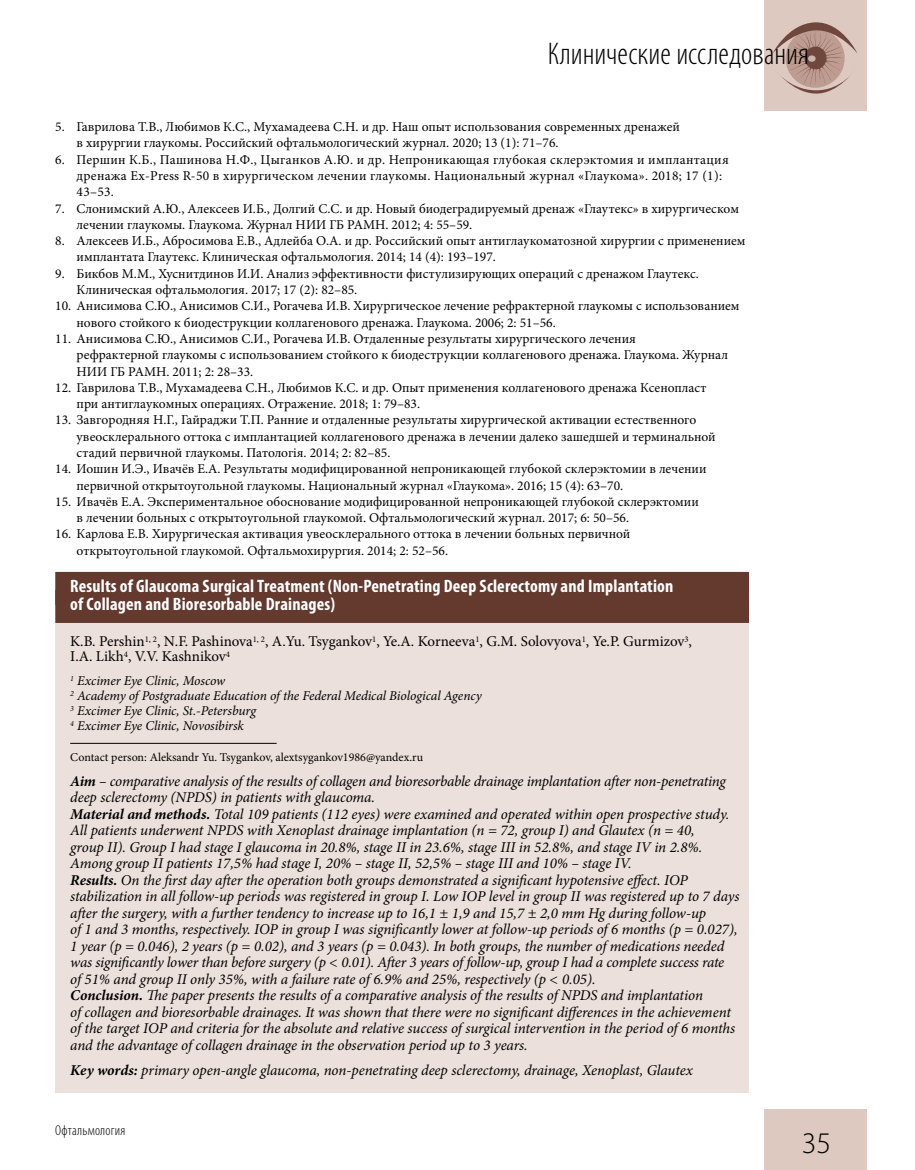
<style>
.page{position:relative;width:915px;height:1170px;background:#fff}
.page>*{position:absolute;margin:0;border:0;box-sizing:border-box;transform-origin:0 0}
.t1{font:300 condensed 31.5px "Myriad Pro";color:#000}
.t2{font:300 30px "Myriad Pro";color:#000}
.t3{font:700 condensed 18px/18px "Myriad Pro";letter-spacing:.01em;color:#fff}
.t4{font:italic 15px/16.5px "Minion Pro";letter-spacing:-.01em;color:#000}
.t5{font:15px/15px "Minion Pro";color:#000}
.t6{font:300 condensed 14.25px "Myriad Pro";letter-spacing:.015em;color:#000}
.t7{font:13.5px/16.4px "Minion Pro";color:#000}
.t8{font:13.5px/16.4px "Minion Pro";letter-spacing:.02em;color:#000}
.t9{font:italic 13.5px/15px "Minion Pro";letter-spacing:-.005em;color:#000}
.t10{font:12px "Minion Pro";color:#000}
.s1{font-weight:700}
</style>
<div class="page">
<div style="left:764px;top:0;width:102px;height:111px;background:#dec9c1"></div>
<div style="left:764px;top:1108px;width:102px;height:61px;background:#dec9c1"></div>
<svg style="left:773px;top:22px;width:84px;height:72px"></svg>
<div style="left:55px;top:572px;width:693px;height:519px;background:#ebe0db"></div>
<div style="left:55px;top:572px;width:693px;height:33px;background:#64392e"></div>
<div style="left:55px;top:590px;width:693px;height:33px;background:#64392e"></div>
<hr style="left:70px;top:743px;width:206px;height:1px;background:#000">
<h1 class="t1" style="left:547px;top:35px;width:263px">Клинические исследования</h1>
<p class="t7" style="left:77px;top:119px;width:604px;text-indent:-21px">5. Гаврилова Т.В., Любимов К.С., Мухамадеева С.Н. и др. Наш опыт использования современных дренажей в хирургии глаукомы. Российский офтальмологический журнал. 2020; 13 (1): 71–76.</p>
<p class="t8" style="left:77px;top:151px;width:653px;text-indent:-21px">6. Першин К.Б., Пашинова Н.Ф., Цыганков А.Ю. и др. Непроникающая глубокая склерэктомия и имплантация дренажа Ex-Press R-50 в хирургическом лечении глаукомы. Национальный журнал «Глаукома». 2018; 17 (1):<br>43–53.</p>
<p class="t7" style="left:77px;top:200px;width:663px;text-indent:-21px">7. Слонимский А.Ю., Алексеев И.Б., Долгий С.С. и др. Новый биодеградируемый дренаж «Глаутекс» в хирургическом лечении глаукомы. Глаукома. Журнал НИИ ГБ РАМН. 2012; 4: 55–59.</p>
<p class="t7" style="left:77px;top:233px;width:670px;text-indent:-21px">8. Алексеев И.Б., Абросимова Е.В., Адлейба О.А. и др. Российский опыт антиглаукоматозной хирургии с применением имплантата Глаутекс. Клиническая офтальмология. 2014; 14 (4): 193–197.</p>
<p class="t7" style="left:77px;top:265px;width:623px;text-indent:-21px">9. Бикбов М.М., Хуснитдинов И.И. Анализ эффективности фистулизирующих операций с дренажом Глаутекс.<br>Клиническая офтальмология. 2017; 17 (2): 82–85.</p>
<p class="t7" style="left:77px;top:298px;width:664px;text-indent:-21px">10. Анисимова С.Ю., Анисимов С.И., Рогачева И.В. Хирургическое лечение рефрактерной глаукомы с использованием нового стойкого к биодеструкции коллагенового дренажа. Глаукома. 2006; 2: 51–56.</p>
<p class="t7" style="left:77px;top:330px;width:652px;text-indent:-21px">11. Анисимова С.Ю., Анисимов С.И., Рогачева И.В. Отдаленные результаты хирургического лечения<br>рефрактерной глаукомы с использованием стойкого к биодеструкции коллагенового дренажа. Глаукома. Журнал<br>НИИ ГБ РАМН. 2011; 2: 28–33.</p>
<p class="t7" style="left:77px;top:379px;width:631px;text-indent:-21px">12. Гаврилова Т.В., Мухамадеева С.Н., Любимов К.С. и др. Опыт применения коллагенового дренажа Ксенопласт при антиглаукомных операциях. Отражение. 2018; 1: 79–83.</p>
<p class="t7" style="left:77px;top:412px;width:640px;text-indent:-21px">13. Завгородняя Н.Г., Гайраджи Т.П. Ранние и отдаленные результаты хирургической активации естественного увеосклерального оттока с имплантацией коллагенового дренажа в лечении далеко зашедшей и терминальной стадий первичной глаукомы. Патологiя. 2014; 2: 82–85.</p>
<p class="t7" style="left:77px;top:461px;width:631px;text-indent:-21px">14. Иошин И.Э., Ивачёв Е.А. Результаты модифицированной непроникающей глубокой склерэктомии в лечении первичной открытоугольной глаукомы. Национальный журнал «Глаукома». 2016; 15 (4): 63–70.</p>
<p class="t7" style="left:77px;top:493px;width:623px;text-indent:-21px">15. Ивачёв Е.А. Экспериментальное обоснование модифицированной непроникающей глубокой склерэктомии в лечении больных с открытоугольной глаукомой. Офтальмологический журнал. 2017; 6: 50–56.</p>
<p class="t7" style="left:77px;top:526px;width:555px;text-indent:-21px">16. Карлова Е.В. Хирургическая активация увеосклерального оттока в лечении больных первичной открытоугольной глаукомой. Офтальмохирургия. 2014; 2: 52–56.</p>
<h3 class="t3" style="left:70px;top:576px;width:604px">Results of Glaucoma Surgical Treatment (Non-Penetrating Deep Sclerectomy and Implantation of Collagen and Bioresorbable Drainages)</h3>
<p class="t5" style="left:70px;top:634px;width:623px">K.B. Pershin<sup>1,</sup> <sup>2</sup>, N.F. Pashinova<sup>1,</sup> <sup>2</sup>, A.Yu. Tsygankov<sup>1</sup>, Ye.А. Korneeva<sup>1</sup>, G.М. Solovyova<sup>1</sup>, Ye.P. Gurmizov<sup>3</sup>,<br>I.А. Likh<sup>4</sup>, V.V. Kashnikov<sup>4</sup></p>
<p class="t9" style="left:70px;top:673px;width:413px"><sup>1</sup> Excimer Eye Clinic, Moscow<br><sup>2</sup> Academy of Postgraduate Education of the Federal Medical Biological Agency <sup>3</sup> Excimer Eye Clinic, St.-Petersburg<br><sup>4</sup> Excimer Eye Clinic, Novosibirsk</p>
<p class="t10" style="left:70px;top:748px;width:354px">Contact person: Aleksandr Yu. Tsygankov, alextsygankov1986@yandex.ru</p>
<p class="t4" style="left:70px;top:772px;width:670px"><span class="s1">Aim</span> – сomparative analysis of the results of collagen and bioresorbable drainage implantation after non-penetrating deep sclerectomy (NPDS) in patients with glaucoma.<br><span class="s1">Material and methods.</span> Total 109 patients (112 eyes) were examined and operated within open prospective study.<br>All patients underwent NPDS with Xenoplast drainage implantation (n = 72, group I) and Glautex (n = 40,<br>group II). Group I had stage I glaucoma in 20.8%, stage II in 23.6%, stage III in 52.8%, and stage IV in 2.8%.<br>Among group II patients 17,5% had stage I, 20% – stage II, 52,5% – stage III and 10% – stage IV.<br><span class="s1">Results.</span> On the first day after the operation both groups demonstrated a significant hypotensive effect. IOP stabilization in all follow-up periods was registered in group I. Low IOP level in group II was registered up to 7 days after the surgery, with a further tendency to increase up to 16,1 ± 1,9 and 15,7 ± 2,0 mm Hg during follow-up<br>of 1 and 3 months, respectively. IOP in group I was significantly lower at follow-up periods of 6 months (p = 0.027), 1 year (p = 0.046), 2 years (p = 0.02), and 3 years (p = 0.043). In both groups, the number of medications needed was significantly lower than before surgery (p &lt; 0.01). After 3 years of follow-up, group I had a complete success rate<br>of 51% and group II only 35%, with a failure rate of 6.9% and 25%, respectively (p &lt; 0.05).<br><span class="s1">Conclusion.</span> The paper presents the results of a comparative analysis of the results of NPDS and implantation<br>of collagen and bioresorbable drainages. It was shown that there were no significant differences in the achievement of the target IOP and criteria for the absolute and relative success of surgical intervention in the period of 6 months and the advantage of collagen drainage in the observation period up to 3 years.</p>
<p class="t4" style="left:70px;top:1061px;width:624px"><span class="s1">Key words:</span> primary open-angle glaucoma, non-penetrating deep sclerectomy, drainage, Xenoplast, Glautex</p>
<p class="t6" style="left:55px;top:1121px;width:72px">Офтальмология</p>
<h2 class="t2" style="left:801px;top:1126px;width:31px">35</h2>
</div>
